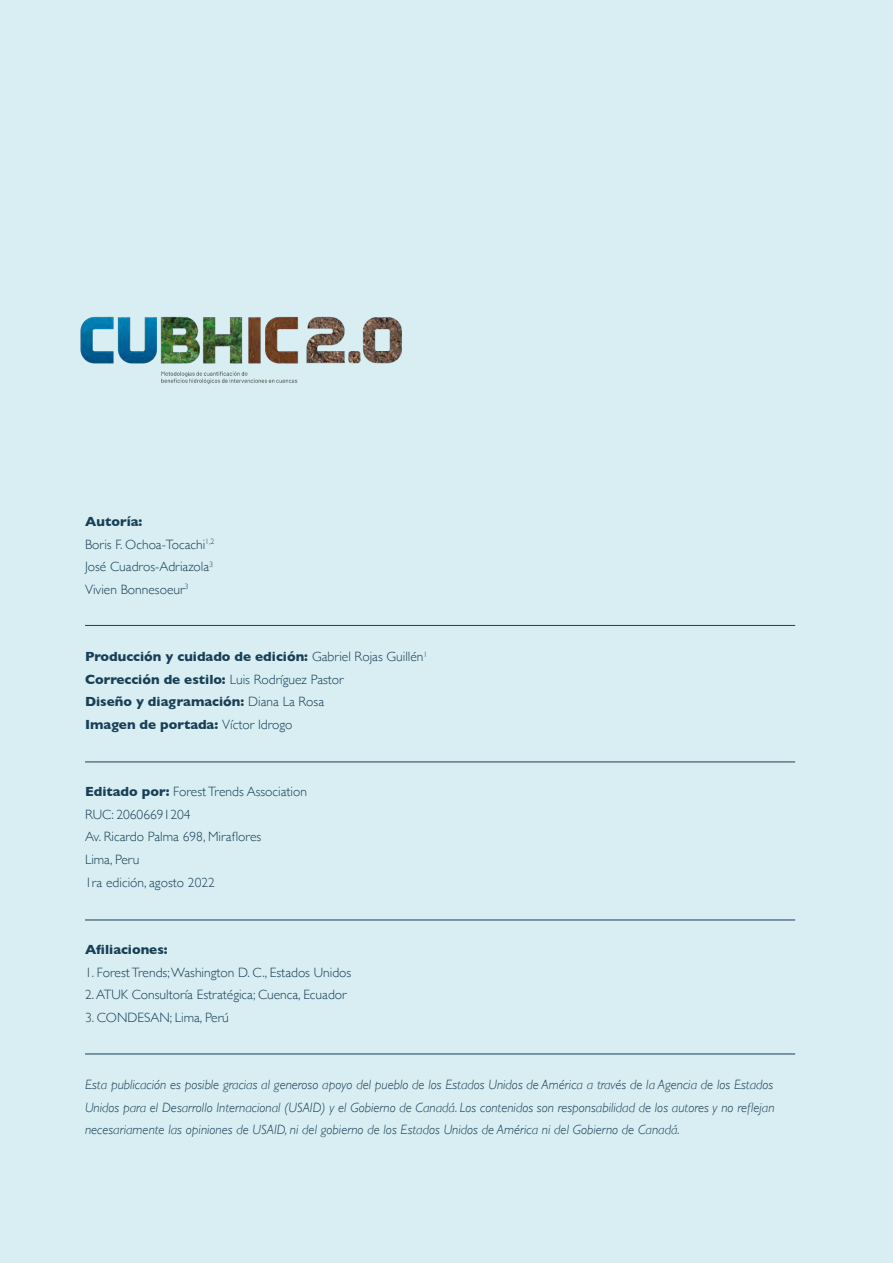
<style>
.page{position:relative;width:893px;height:1263px;background:#d8eef2}
.page>*{position:absolute;margin:0;border:0;box-sizing:border-box;transform-origin:0 0}
.t1{font:italic 300 13.5px/22.5px "Gill Sans";color:#193f57;text-align:justify}
.t2{font:300 13.5px/22.5px "Gill Sans";color:#193f57;text-align:justify}
.t3{font:700 13.5px "Gill Sans";color:#193f57}
.s1{font-weight:300}
.s2{font-weight:700}
</style>
<div class="page">
<hr style="left:85px;top:625px;width:710px;height:1px;background:#193f57">
<hr style="left:85px;top:762px;width:710px;height:1px;background:#193f57">
<hr style="left:85px;top:920px;width:710px;height:1px;background:#193f57">
<hr style="left:85px;top:1054px;width:710px;height:1px;background:#193f57">
<img style="left:80px;top:316px;width:322px;height:69px">
<p class="t3" style="left:85px;top:511px;width:59px">Autoría:</p>
<p class="t2" style="left:85px;top:533px;width:131px">Boris F. Ochoa-Tocachi<sup>1,2<br></sup>José Cuadros-Adriazola<sup>3<br></sup>Vivien Bonnesoeur<sup>3</sup></p>
<p class="t3" style="left:85px;top:646px;width:344px">Producción y cuidado de edición: <span class="s1">Gabriel Rojas Guillén</span><sup>1</sup></p>
<p class="t3" style="left:85px;top:669px;width:260px">Corrección de estilo: <span class="s1">Luis Rodríguez Pastor</span></p>
<p class="t3" style="left:85px;top:691px;width:241px">Diseño y diagramación: <span class="s1">Diana La Rosa</span></p>
<p class="t3" style="left:85px;top:714px;width:209px">Imagen de portada: <span class="s1">Víctor Idrogo</span></p>
<p class="t2" style="left:85px;top:780px;width:224px"><span class="s2">Editado por:</span> Forest Trends Association</p>
<p class="t2" style="left:85px;top:803px;width:107px">RUC: 20606691204</p>
<p class="t2" style="left:85px;top:825px;width:178px">Av. Ricardo Palma 698, Miraflores</p>
<p class="t2" style="left:85px;top:848px;width:56px">Lima, Peru</p>
<p class="t2" style="left:85px;top:870px;width:131px">1ra edición, agosto 2022</p>
<p class="t3" style="left:85px;top:939px;width:84px">Afiliaciones:</p>
<p class="t2" style="left:85px;top:960px;width:268px">1. Forest Trends; Washington D. C., Estados Unidos</p>
<p class="t2" style="left:85px;top:983px;width:263px">2. ATUK Consultoría Estratégica; Cuenca, Ecuador</p>
<p class="t2" style="left:85px;top:1005px;width:145px">3. CONDESAN; Lima, Perú</p>
<p class="t1" style="left:85px;top:1073px;width:691px">Esta publicación es posible gracias al generoso apoyo del pueblo de los Estados Unidos de América a través de la Agencia de los Estados Unidos para el Desarrollo Internacional (USAID) y el Gobierno de Canadá. Los contenidos son responsabilidad de los autores y no reflejan necesariamente las opiniones de USAID, ni del gobierno de los Estados Unidos de América ni del Gobierno de Canadá.</p>
</div>
